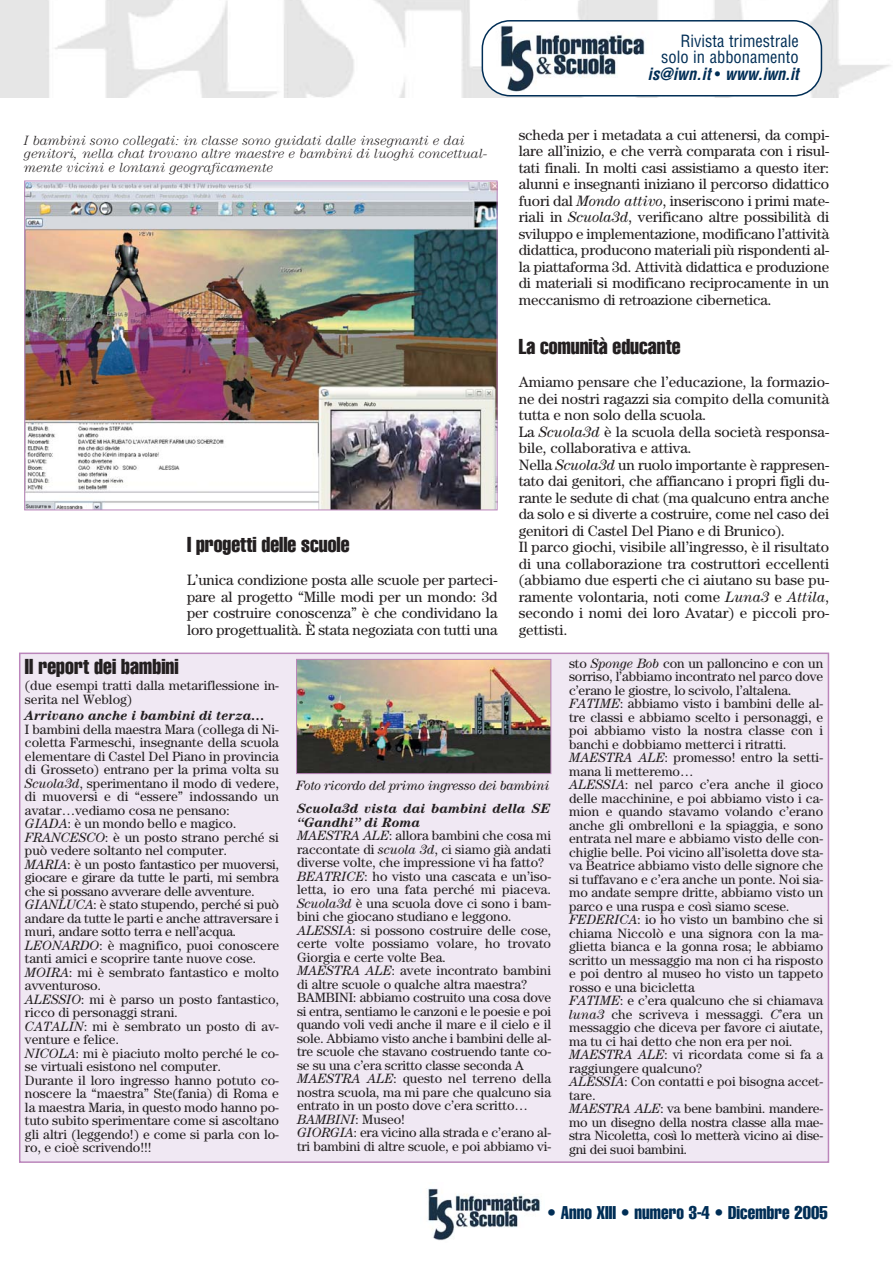
<style>
.page{position:relative;width:893px;height:1263px;background:#fff}
.page>*{position:absolute;margin:0;border:0;box-sizing:border-box;transform-origin:0 0}
.t1{font:extra-condensed 21px "Helvetica";letter-spacing:-.005em;color:#231f20}
.t2{font:extra-condensed 18px "Helvetica";color:#002e56}
.t3{font:condensed 16.5px/16.5px "Helvetica";color:#002e56;text-align:right}
.t4{font:15px/16.5px "Century";color:#231f20;text-align:justify}
.t5{font:13.5px/13.5px "Century";color:#231f20}
.t6{font:italic 300 13.5px/13.5px "Century";letter-spacing:.005em;color:#231f20}
.t7{font:italic 13.5px "Century";letter-spacing:-.03em;color:#231f20}
.s1{font-weight:700;font-style:italic}
.s2{font-style:italic}
</style>
<div class="page">
<div style="left:20px;top:653px;width:808px;height:509px;background:#f0e8f3"></div>
<img style="left:26px;top:183px;width:469px;height:325px">
<div style="left:24px;top:181px;width:473px;height:329px;border:1px solid #bb86bb"></div>
<img style="left:298px;top:661px;width:251px;height:111px">
<div style="left:296px;top:659px;width:255px;height:115px;border:1px solid #bb86bb"></div>
<img style="left:0;top:0;width:891px;height:97px">
<img style="left:428px;top:1188px;width:113px;height:53px">
<svg style="left:482px;top:20px;width:340px;height:76px"></svg>
<p class="t6" style="left:24px;top:135px;width:465px">I bambini sono collegati: in classe sono guidati dalle insegnanti e dai genitori, nella chat trovano altre maestre e bambini di luoghi concettual&shy;mente vicini e lontani geograficamente</p>
<p class="t1" style="left:187px;top:531px;width:164px">I progetti delle scuole</p>
<p class="t4" style="left:187px;top:573px;width:312px">L’unica condizione posta alle scuole per parteci&shy;pare al progetto “Mille modi per un mondo: 3d per costruire conoscenza” è che condividano la loro progettualità. È stata negoziata con tutti una</p>
<p class="t3" style="left:648px;top:34px;width:156px">Rivista trimestrale<br>solo in abbonamento <span class="s1">is@iwn.it</span> • <span class="s1">www.iwn.it</span></p>
<p class="t4" style="left:519px;top:127px;width:312px">scheda per i metadata a cui attenersi, da compi&shy;lare all’inizio, e che verrà comparata con i risul&shy;tati finali. In molti casi assistiamo a questo iter: alunni e insegnanti iniziano il percorso didattico fuori dal <span class="s2">Mondo attivo</span>, inseriscono i primi mate&shy;riali in <span class="s2">Scuola3d</span>, verificano altre possibilità di sviluppo e implementazione, modificano l’attività didattica, producono materiali più rispondenti al&shy;la piattaforma 3d. Attività didattica e produzione di materiali si modificano reciprocamente in un meccanismo di retroazione cibernetica.</p>
<p class="t1" style="left:519px;top:333px;width:163px">La comunità educante</p>
<p class="t4" style="left:519px;top:375px;width:312px;text-align:left">Amiamo pensare che l’educazione, la formazio&shy;ne dei nostri ragazzi sia compito della comunità tutta e non solo della scuola.<br>La <span class="s2">Scuola3d</span> è la scuola della società responsa&shy;bile, collaborativa e attiva.<br>Nella <span class="s2">Scuola3d</span> un ruolo importante è rappresen&shy;tato dai genitori, che affiancano i propri figli du&shy;rante le sedute di chat (ma qualcuno entra anche da solo e si diverte a costruire, come nel caso dei genitori di Castel Del Piano e di Brunico).<br>Il parco giochi, visibile all’ingresso, è il risultato di una collaborazione tra costruttori eccellenti (abbiamo due esperti che ci aiutano su base pu&shy;ramente volontaria, noti come <span class="s2">Luna3</span> e <span class="s2">Attila</span>, secondo i nomi dei loro Avatar) e piccoli pro&shy;gettisti.</p>
<p class="t1" style="left:25px;top:652px;width:155px">Il report dei bambini</p>
<p class="t5" style="left:25px;top:680px;width:256px">(due esempi tratti dalla metariflessione in&shy;serita nel Weblog)</p>
<p class="t5" style="left:25px;top:710px;width:256px"><span class="s1">Arrivano anche i bambini di terza…<br></span>I bambini della maestra Mara (collega di Ni&shy;coletta Farmeschi, insegnante della scuola elementare di Castel Del Piano in provincia di Grosseto) entrano per la prima volta su <span class="s2">Scuola3d</span>, sperimentano il modo di vedere, di muoversi e di “essere” indossando un avatar…vediamo cosa ne pensano:<br><span class="s2">GIADA</span>: è un mondo bello e magico.<br><span class="s2">FRANCESCO</span>: è un posto strano perché si può vedere soltanto nel computer.<br><span class="s2">MARIA</span>: è un posto fantastico per muoversi, giocare e girare da tutte le parti, mi sembra che si possano avverare delle avventure.<br><span class="s2">GIANLUCA</span>: è stato stupendo, perché si può andare da tutte le parti e anche attraversare i muri, andare sotto terra e nell’acqua.<br><span class="s2">LEONARDO</span>: è magnifico, puoi conoscere tanti amici e scoprire tante nuove cose.<br><span class="s2">MOIRA</span>: mi è sembrato fantastico e molto avventuroso.<br><span class="s2">ALESSIO</span>: mi è parso un posto fantastico, ricco di personaggi strani.<br><span class="s2">CATALIN</span>: mi è sembrato un posto di av&shy;venture e felice.<br><span class="s2">NICOLA</span>: mi è piaciuto molto perché le co&shy;se virtuali esistono nel computer.<br>Durante il loro ingresso hanno potuto co&shy;noscere la “maestra” Ste(fania) di Roma e la maestra Maria, in questo modo hanno po&shy;tuto subito sperimentare come si ascoltano gli altri (leggendo!) e come si parla con lo&shy;ro, e cioè scrivendo!!!</p>
<p class="t7" style="left:296px;top:781px;width:255px">Foto ricordo del primo ingresso dei bambini</p>
<p class="t5" style="left:297px;top:803px;width:256px"><span class="s1">Scuola3d vista dai bambini della SE “Gandhi” di Roma<br></span><span class="s2">MAESTRA ALE</span>: allora bambini che cosa mi raccontate di <span class="s2">scuola 3d</span>, ci siamo già andati diverse volte, che impressione vi ha fatto?<br><span class="s2">BEATRICE</span>: ho visto una cascata e un’iso&shy;letta, io ero una fata perché mi piaceva.<br><span class="s2">Scuola3d</span> è una scuola dove ci sono i bam&shy;bini che giocano studiano e leggono.<br><span class="s2">ALESSIA</span>: si possono costruire delle cose, certe volte possiamo volare, ho trovato Giorgia e certe volte Bea.<br><span class="s2">MAESTRA ALE</span>: avete incontrato bambini di altre scuole o qualche altra maestra?<br>BAMBINI: abbiamo costruito una cosa dove si entra, sentiamo le canzoni e le poesie e poi quando voli vedi anche il mare e il cielo e il sole. Abbiamo visto anche i bambini delle al&shy;tre scuole che stavano costruendo tante co&shy;se su una c’era scritto classe seconda A <span class="s2">MAESTRA ALE</span>: questo nel terreno della nostra scuola, ma mi pare che qualcuno sia entrato in un posto dove c’era scritto… <span class="s2">BAMBINI</span>: Museo!<br><span class="s2">GIORGIA</span>: era vicino alla strada e c’erano al&shy;tri bambini di altre scuole, e poi abbiamo vi-</p>
<p class="t5" style="left:569px;top:658px;width:256px">sto <span class="s2">Sponge Bob</span> con un palloncino e con un sorriso, l’abbiamo incontrato nel parco dove c’erano le giostre, lo scivolo, l’altalena.<br><span class="s2">FATIME</span>: abbiamo visto i bambini delle al&shy;tre classi e abbiamo scelto i personaggi, e poi abbiamo visto la nostra classe con i banchi e dobbiamo metterci i ritratti.<br><span class="s2">MAESTRA ALE</span>: promesso! entro la setti&shy;mana li metteremo…<br><span class="s2">ALESSIA</span>: nel parco c’era anche il gioco delle macchinine, e poi abbiamo visto i ca&shy;mion e quando stavamo volando c’erano anche gli ombrelloni e la spiaggia, e sono entrata nel mare e abbiamo visto delle con&shy;chiglie belle. Poi vicino all’isoletta dove sta&shy;va Beatrice abbiamo visto delle signore che si tuffavano e c’era anche un ponte. Noi sia&shy;mo andate sempre dritte, abbiamo visto un parco e una ruspa e così siamo scese.<br><span class="s2">FEDERICA</span>: io ho visto un bambino che si chiama Niccolò e una signora con la ma&shy;glietta bianca e la gonna rosa; le abbiamo scritto un messaggio ma non ci ha risposto e poi dentro al museo ho visto un tappeto rosso e una bicicletta<br><span class="s2">FATIME</span>: e c’era qualcuno che si chiamava <span class="s2">luna3</span> che scriveva i messaggi. <span class="s2">C</span>’era un messaggio che diceva per favore ci aiutate, ma tu ci hai detto che non era per noi.<br><span class="s2">MAESTRA ALE</span>: vi ricordata come si fa a raggiungere qualcuno?<br><span class="s2">ALESSIA</span>: Con contatti e poi bisogna accet&shy;tare.<br><span class="s2">MAESTRA ALE</span>: va bene bambini. mandere&shy;mo un disegno della nostra classe alla mae&shy;stra Nicoletta, così lo metterà vicino ai dise&shy;gni dei suoi bambini.</p>
<p class="t2" style="left:547px;top:1200px;width:282px">• Anno XIII • numero 3-4 • Dicembre 2005</p>
</div>
